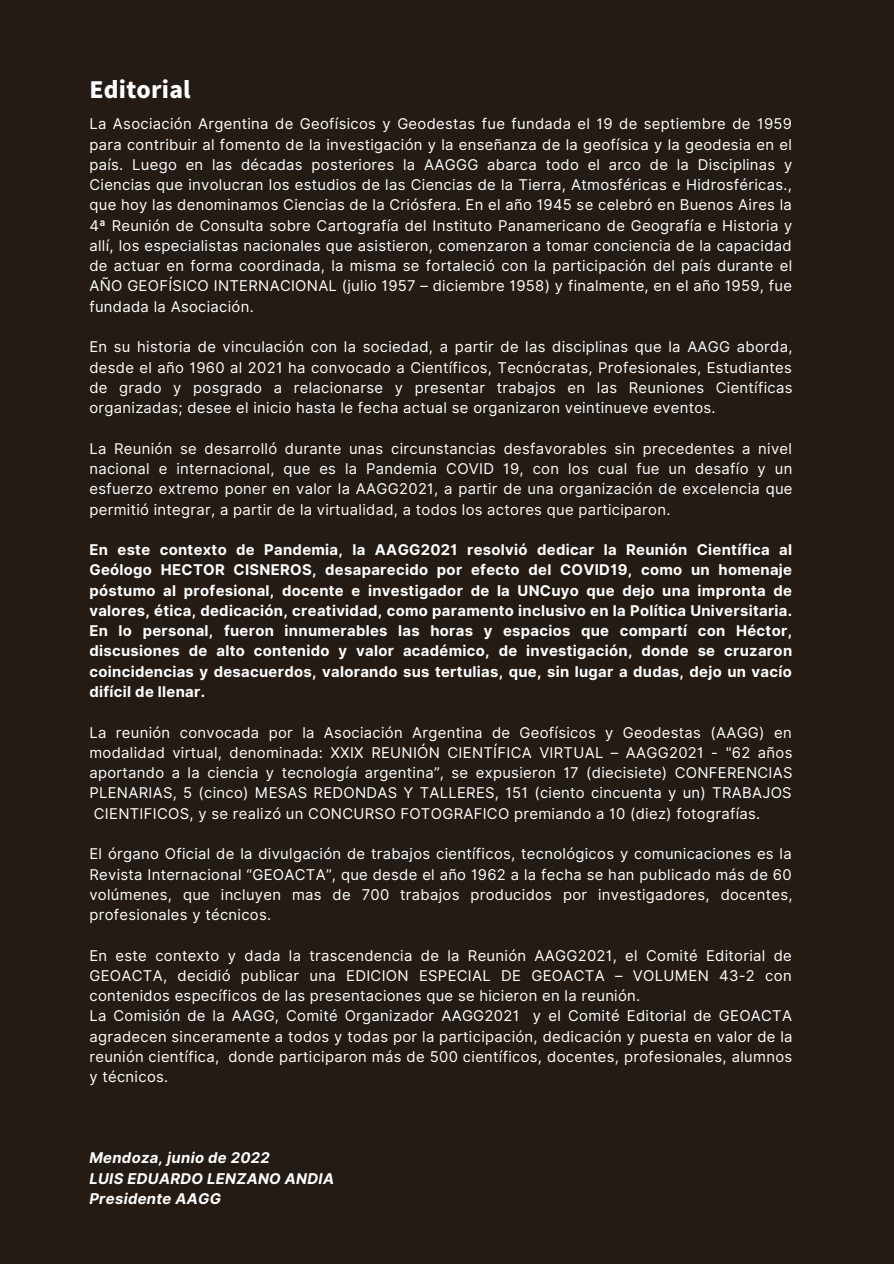
<style>
.page{position:relative;width:894px;height:1264px;background:#fff}
.page>*{position:absolute;margin:0;border:0;box-sizing:border-box;transform-origin:0 0}
.t1{font:900 22.5px "Noto Sans JP";letter-spacing:.01em;color:#fff}
.t2{font:14.85px/20.2px "Inter";letter-spacing:.02em;color:#fff;text-align:justify}
.t3{font:700 14.85px/20.2px "Inter";letter-spacing:.02em;color:#fff;text-align:justify}
.t4{font:italic 700 14.85px/20.2px "Inter";letter-spacing:.02em;color:#fff}
</style>
<div class="page">
<div style="left:0;top:0;width:893px;height:1263px;background:#241b14"></div>
<h1 class="t1" style="left:89px;top:72px;width:103px">Editorial</h1>
<p class="t2" style="left:89px;top:114px;width:704px">La Asociación Argentina de Geofísicos y Geodestas fue fundada el 19 de septiembre de 1959 para contribuir al fomento de la investigación y la enseñanza de la geofísica y la geodesia en el país. Luego en las décadas posteriores la AAGGG abarca todo el arco de la Disciplinas y Ciencias que involucran los estudios de las Ciencias de la Tierra, Atmosféricas e Hidrosféricas., que hoy las denominamos Ciencias de la Criósfera. En el año 1945 se celebró en Buenos Aires la 4ª Reunión de Consulta sobre Cartografía del Instituto Panamericano de Geografía e Historia y allí, los especialistas nacionales que asistieron, comenzaron a tomar conciencia de la capacidad de actuar en forma coordinada, la misma se fortaleció con la participación del país durante el AÑO GEOFÍSICO INTERNACIONAL (julio 1957 – diciembre 1958) y finalmente, en el año 1959, fue fundada la Asociación.</p>
<p class="t2" style="left:89px;top:337px;width:704px">En su historia de vinculación con la sociedad, a partir de las disciplinas que la AAGG aborda, desde el año 1960 al 2021 ha convocado a Científicos, Tecnócratas, Profesionales, Estudiantes de grado y posgrado a relacionarse y presentar trabajos en las Reuniones Científicas organizadas; desee el inicio hasta le fecha actual se organizaron veintinueve eventos.</p>
<p class="t2" style="left:89px;top:438px;width:704px">La Reunión se desarrolló durante unas circunstancias desfavorables sin precedentes a nivel nacional e internacional, que es la Pandemia COVID 19, con los cual fue un desafío y un esfuerzo extremo poner en valor la AAGG2021, a partir de una organización de excelencia que permitió integrar, a partir de la virtualidad, a todos los actores que participaron.</p>
<p class="t3" style="left:89px;top:539px;width:704px">En este contexto de Pandemia, la AAGG2021 resolvió dedicar la Reunión Científica al Geólogo HECTOR CISNEROS, desaparecido por efecto del COVID19, como un homenaje póstumo al profesional, docente e investigador de la UNCuyo que dejo una impronta de valores, ética, dedicación, creatividad, como paramento inclusivo en la Política Universitaria.<br>En lo personal, fueron innumerables las horas y espacios que compartí con Héctor, discusiones de alto contenido y valor académico, de investigación, donde se cruzaron coincidencias y desacuerdos, valorando sus tertulias, que, sin lugar a dudas, dejo un vacío difícil de llenar.</p>
<p class="t2" style="left:89px;top:722px;width:704px">La reunión convocada por la Asociación Argentina de Geofísicos y Geodestas (AAGG) en modalidad virtual, denominada: XXIX REUNIÓN CIENTÍFICA VIRTUAL – AAGG2021 - "62 años aportando a la ciencia y tecnología argentina”, se expusieron 17 (diecisiete) CONFERENCIAS PLENARIAS, 5 (cinco) MESAS REDONDAS Y TALLERES, 151 (ciento cincuenta y un) TRABAJOS CIENTIFICOS, y se realizó un CONCURSO FOTOGRAFICO premiando a 10 (diez) fotografías.</p>
<p class="t2" style="left:89px;top:843px;width:704px">El órgano Oficial de la divulgación de trabajos científicos, tecnológicos y comunicaciones es la Revista Internacional “GEOACTA”, que desde el año 1962 a la fecha se han publicado más de 60 volúmenes, que incluyen mas de 700 trabajos producidos por investigadores, docentes, profesionales y técnicos.</p>
<p class="t2" style="left:89px;top:945px;width:704px;text-align:left">En este contexto y dada la trascendencia de la Reunión AAGG2021, el Comité Editorial de GEOACTA, decidió publicar una EDICION ESPECIAL DE GEOACTA – VOLUMEN 43-2 con contenidos específicos de las presentaciones que se hicieron en la reunión.<br>La Comisión de la AAGG, Comité Organizador AAGG2021 y el Comité Editorial de GEOACTA agradecen sinceramente a todos y todas por la participación, dedicación y puesta en valor de la reunión científica, donde participaron más de 500 científicos, docentes, profesionales, alumnos y técnicos.</p>
<p class="t4" style="left:89px;top:1147px;width:246px">Mendoza, junio de 2022<br>LUIS EDUARDO LENZANO ANDIA<br>Presidente AAGG</p>
</div>
